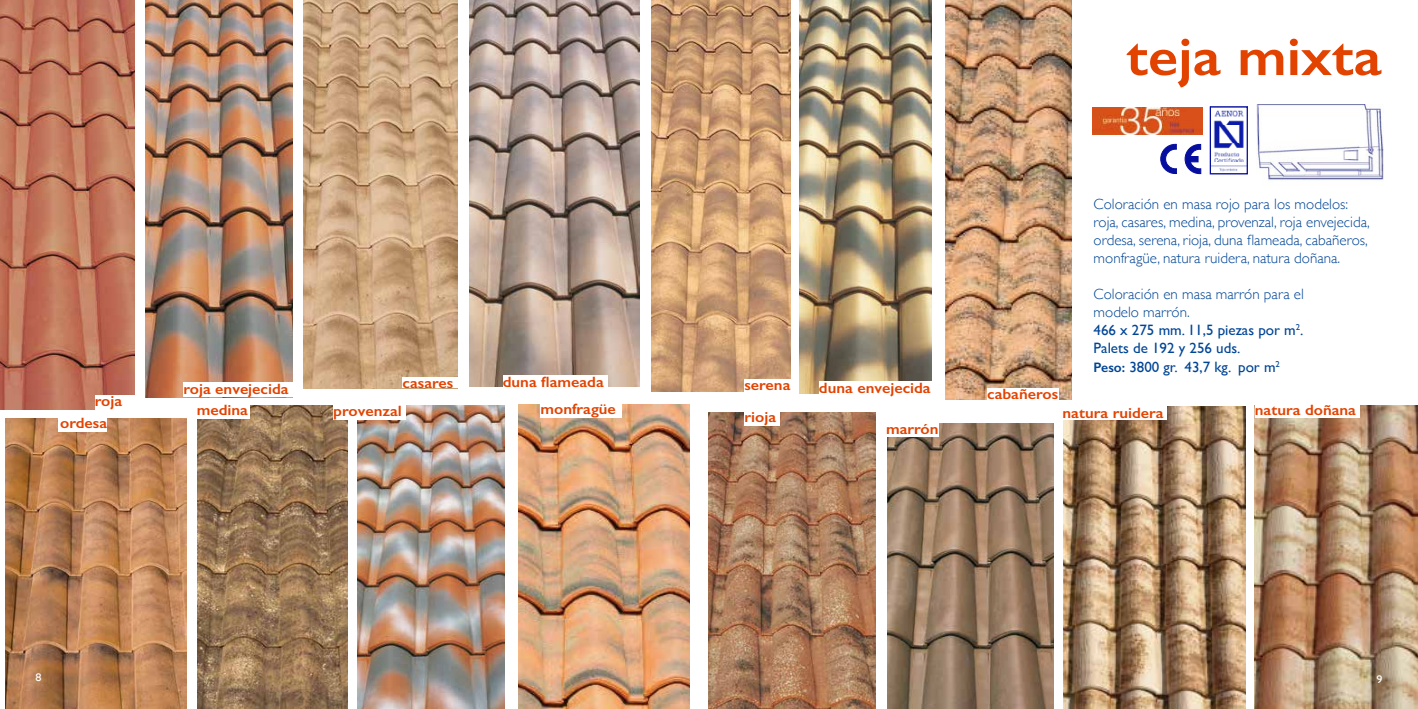
<style>
.page{position:relative;width:1418px;height:709px;background:#fff}
.page>*{position:absolute;margin:0;border:0;box-sizing:border-box;transform-origin:0 0}
.t1{font:600 54.5px "Gill Sans";color:#e24301;scale:1.07 1}
.t2{font:300 15px/18px "Gill Sans";color:#004595}
.t3{font:600 15px/27.5px "Gill Sans";color:#e24301;scale:1.07 1}
.t4{font:15px/18.1px "Gill Sans";color:#004595}
.t5{font:11.25px "Gill Sans";color:#fff;scale:1.07 1}
.s1{font-weight:300}
.s2{font-weight:600;font-size:13.75px}
</style>
<div class="page">
<img style="left:1256px;top:104px;width:128px;height:76px">
<img style="left:1211px;top:110px;width:34px;height:62px">
<div style="left:1209px;top:106px;width:38px;height:68px;border:1px solid #060e9f"></div>
<img style="left:1092px;top:107px;width:110px;height:28px">
<svg style="left:1160px;top:144px;width:16px;height:30px"></svg>
<svg style="left:1184px;top:144px;width:16px;height:30px"></svg>
<div style="left:1189px;top:156px;width:9px;height:6px;background:#060e9f;border:1px solid #060e9f"></div>
<img style="left:0;top:0;width:135px;height:409px">
<img style="left:5px;top:418px;width:182px;height:291px">
<img style="left:304px;top:0;width:153px;height:388px">
<img style="left:146px;top:0;width:146px;height:397px">
<img style="left:198px;top:405px;width:149px;height:304px">
<img style="left:357px;top:406px;width:147px;height:303px">
<div style="left:95px;top:395px;width:41px;height:14px;background:#fff"></div>
<div style="left:183px;top:383px;width:111px;height:14px;background:#fff"></div>
<div style="left:402px;top:377px;width:60px;height:11px;background:#fff"></div>
<div style="left:58px;top:417px;width:49px;height:14px;background:#fff"></div>
<div style="left:197px;top:404px;width:53px;height:14px;background:#fff"></div>
<div style="left:333px;top:405px;width:72px;height:14px;background:#fff"></div>
<img style="left:469px;top:0;width:170px;height:386px">
<div style="left:503px;top:376px;width:104px;height:14px;background:#fff"></div>
<img style="left:519px;top:404px;width:170px;height:305px">
<div style="left:540px;top:403px;width:82px;height:14px;background:#fff"></div>
<img style="left:651px;top:0;width:139px;height:392px">
<div style="left:744px;top:379px;width:48px;height:14px;background:#fff"></div>
<img style="left:709px;top:413px;width:166px;height:296px">
<div style="left:744px;top:411px;width:36px;height:14px;background:#fff"></div>
<img style="left:945px;top:0;width:126px;height:400px">
<div style="left:987px;top:388px;width:71px;height:14px;background:#fff"></div>
<img style="left:1254px;top:405px;width:163px;height:304px">
<div style="left:1254px;top:404px;width:105px;height:13px;background:#fff"></div>
<img style="left:1063px;top:407px;width:182px;height:302px">
<div style="left:1062px;top:407px;width:105px;height:13px;background:#fff"></div>
<img style="left:887px;top:423px;width:166px;height:286px">
<div style="left:886px;top:423px;width:52px;height:14px;background:#fff"></div>
<img style="left:799px;top:0;width:132px;height:393px">
<div style="left:819px;top:381px;width:113px;height:16px;background:#fff"></div>
<p class="t3" style="left:95px;top:387px;width:27px">roja</p>
<p class="t3" style="left:60px;top:409px;width:45px">ordesa</p>
<p class="t3" style="left:183px;top:375px;width:100px">roja envejecida</p>
<p class="t3" style="left:402px;top:369px;width:49px">casares</p>
<p class="t3" style="left:197px;top:396px;width:49px">medina</p>
<p class="t3" style="left:333px;top:397px;width:66px">provenzal</p>
<h1 class="t1" style="left:1126px;top:24px;width:240px">teja mixta</h1>
<p class="t2" style="left:1093px;top:194px;width:277px">Coloración en masa rojo para los modelos: roja, casares, medina, provenzal, roja envejecida, ordesa, serena, rioja, duna flameada, cabañeros, monfragüe, natura ruidera, natura doñana.</p>
<p class="t4" style="left:1093px;top:285px;width:212px"><span class="s1">Coloración en masa marrón para el modelo marrón.<br></span>466 x 275 mm. 11,5 piezas por m<sup>2</sup>.<br>Palets de 192 y 256 uds.<br><span class="s2">Peso:</span> 3800 gr. 43,7 kg. por m<sup>2</sup></p>
<p class="t3" style="left:540px;top:368px;width:72px;text-indent:-38px">duna flameada monfragüe</p>
<p class="t3" style="left:744px;top:369px;width:44px;line-height:31.9px">serena rioja</p>
<p class="t3" style="left:987px;top:380px;width:68px">cabañeros</p>
<p class="t3" style="left:819px;top:373px;width:106px">duna envejecida</p>
<p class="t3" style="left:1062px;top:399px;width:96px">natura ruidera</p>
<p class="t3" style="left:1254px;top:396px;width:96px">natura doñana</p>
<p class="t3" style="left:886px;top:414px;width:50px">marrón</p>
<p class="t5" style="left:35px;top:671px;width:7px">8</p>
<p class="t5" style="left:1376px;top:672px;width:7px">9</p>
</div>
